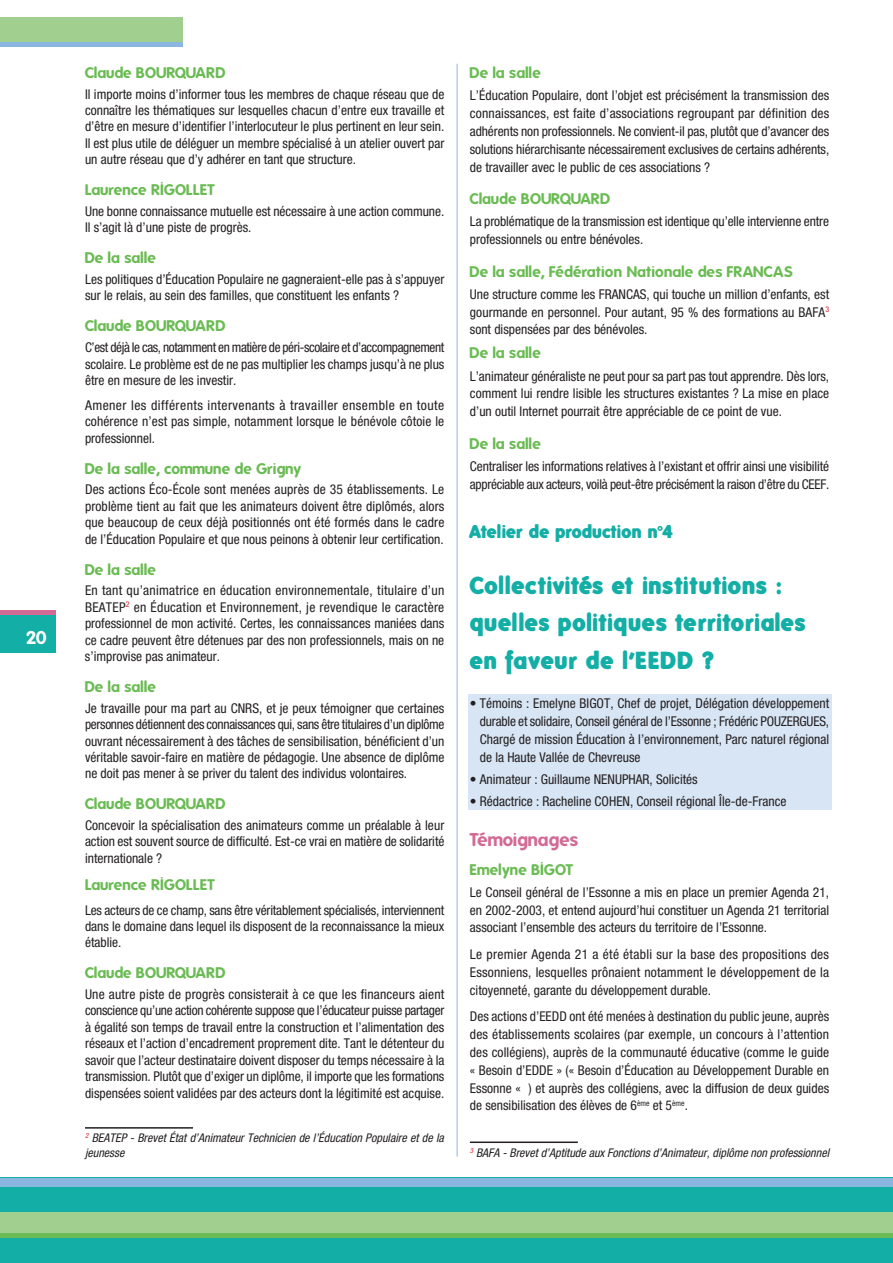
<style>
.page{position:relative;width:893px;height:1263px;background:#fff}
.page>*{position:absolute;margin:0;border:0;box-sizing:border-box;transform-origin:0 0}
.t1{font:900 24px/37.7px "Folks";letter-spacing:.03em;color:#13aea5}
.t2{font:900 18px "Folks";color:#13aea5}
.t3{font:700 18px "Folks";letter-spacing:-.01em;color:#d36a95}
.t4{font:700 18px "Folks";color:#fff}
.t5{font:700 15px "Folks";color:#6abb53}
.t6{font:condensed 13.5px/16.4px "Helvetica Neue";color:#231f20;text-align:justify}
.t7{font:italic condensed 12px/14.4px "Helvetica Neue";color:#231f20}
</style>
<div class="page">
<div style="left:0;top:1178px;width:893px;height:85px;background:#13aea5"></div>
<div style="left:0;top:1178px;width:893px;height:8px;background:#8ab6e0"></div>
<div style="left:0;top:1212px;width:893px;height:25px;background:#a1cf8f"></div>
<hr style="left:0;top:1233px;width:893px;height:4px;background:#6abb53">
<div style="left:0;top:610px;width:55px;height:43px;background:#13aea5"></div>
<div style="left:0;top:17px;width:183px;height:30px;background:#a1cf8f"></div>
<hr style="left:0;top:610px;width:55px;height:4px;background:#d36a95">
<hr style="left:0;top:43px;width:183px;height:4px;background:#8ab6e0">
<hr style="left:457px;top:64px;width:1px;height:1093px;background:#8ab6e0">
<div style="left:468px;top:694px;width:363px;height:115px;background:#d8e5f4"></div>
<hr style="left:85px;top:1127px;width:108px;height:1px;background:#231f20">
<hr style="left:470px;top:1141px;width:108px;height:2px;background:#231f20">
<h2 class="t4" style="left:26px;top:627px;width:22px">20</h2>
<p class="t5" style="left:85px;top:64px;width:142px">Claude BOURQUARD</p>
<p class="t6" style="left:85px;top:86px;width:361px">Il importe moins d’informer tous les membres de chaque réseau que de connaître les thématiques sur lesquelles chacun d’entre eux travaille et d’être en mesure d’identifier l’interlocuteur le plus pertinent en leur sein.<br>Il est plus utile de déléguer un membre spécialisé à un atelier ouvert par un autre réseau que d’y adhérer en tant que structure.</p>
<p class="t5" style="left:85px;top:181px;width:132px">Laurence RIGOLLET</p>
<p class="t6" style="left:85px;top:203px;width:361px">Une bonne connaissance mutuelle est nécessaire à une action commune.<br>Il s’agit là d’une piste de progrès.</p>
<p class="t5" style="left:85px;top:249px;width:73px">De la salle</p>
<p class="t6" style="left:85px;top:271px;width:361px">Les politiques d’Éducation Populaire ne gagneraient-elle pas à s’appuyer sur le relais, au sein des familles, que constituent les enfants ?</p>
<p class="t5" style="left:85px;top:317px;width:142px">Claude BOURQUARD</p>
<p class="t6" style="left:85px;top:339px;width:361px">C’est déjà le cas, notamment en matière de péri-scolaire et d’accompagnement scolaire. Le problème est de ne pas multiplier les champs jusqu’à ne plus être en mesure de les investir.</p>
<p class="t6" style="left:85px;top:397px;width:361px">Amener les différents intervenants à travailler ensemble en toute cohérence n’est pas simple, notamment lorsque le bénévole côtoie le professionnel.</p>
<p class="t5" style="left:85px;top:460px;width:217px">De la salle, commune de Grigny</p>
<p class="t6" style="left:85px;top:481px;width:361px">Des actions Éco-École sont menées auprès de 35 établissements. Le problème tient au fait que les animateurs doivent être diplômés, alors que beaucoup de ceux déjà positionnés ont été formés dans le cadre de l’Éducation Populaire et que nous peinons à obtenir leur certification.</p>
<p class="t5" style="left:85px;top:560px;width:73px">De la salle</p>
<p class="t6" style="left:85px;top:582px;width:361px">En tant qu’animatrice en éducation environnementale, titulaire d’un BEATEP<sup>2</sup> en Éducation et Environnement, je revendique le caractère professionnel de mon activité. Certes, les connaissances maniées dans ce cadre peuvent être détenues par des non professionnels, mais on ne s’improvise pas animateur.</p>
<p class="t5" style="left:85px;top:678px;width:73px">De la salle</p>
<p class="t6" style="left:85px;top:700px;width:361px">Je travaille pour ma part au CNRS, et je peux témoigner que certaines personnes détiennent des connaissances qui, sans être titulaires d’un diplôme ouvrant nécessairement à des tâches de sensibilisation, bénéficient d’un véritable savoir-faire en matière de pédagogie. Une absence de diplôme ne doit pas mener à se priver du talent des individus volontaires.</p>
<p class="t5" style="left:85px;top:795px;width:142px">Claude BOURQUARD</p>
<p class="t6" style="left:85px;top:817px;width:361px">Concevoir la spécialisation des animateurs comme un préalable à leur action est souvent source de difficulté. Est-ce vrai en matière de solidarité internationale ?</p>
<p class="t5" style="left:85px;top:875px;width:132px">Laurence RIGOLLET</p>
<p class="t6" style="left:85px;top:901px;width:361px">Les acteurs de ce champ, sans être véritablement spécialisés, interviennent dans le domaine dans lequel ils disposent de la reconnaissance la mieux établie.</p>
<p class="t5" style="left:85px;top:964px;width:142px">Claude BOURQUARD</p>
<p class="t6" style="left:85px;top:986px;width:361px">Une autre piste de progrès consisterait à ce que les financeurs aient conscience qu’une action cohérente suppose que l’éducateur puisse partager à égalité son temps de travail entre la construction et l’alimentation des réseaux et l’action d’encadrement proprement dite. Tant le détenteur du savoir que l’acteur destinataire doivent disposer du temps nécessaire à la transmission. Plutôt que d’exiger un diplôme, il importe que les formations dispensées soient validées par des acteurs dont la légitimité est acquise.</p>
<p class="t7" style="left:85px;top:1131px;width:360px"><sup>2</sup> BEATEP - Brevet État d’Animateur Technicien de l’Éducation Populaire et de la jeunesse</p>
<p class="t5" style="left:470px;top:64px;width:73px">De la salle</p>
<p class="t6" style="left:470px;top:86px;width:361px;line-height:17.9px">L’Éducation Populaire, dont l’objet est précisément la transmission des connaissances, est faite d’associations regroupant par définition des adhérents non professionnels. Ne convient-il pas, plutôt que d’avancer des solutions hiérarchisante nécessairement exclusives de certains adhérents, de travailler avec le public de ces associations ?</p>
<p class="t5" style="left:470px;top:190px;width:142px">Claude BOURQUARD</p>
<p class="t6" style="left:470px;top:212px;width:361px;line-height:17.9px">La problématique de la transmission est identique qu’elle intervienne entre professionnels ou entre bénévoles.</p>
<p class="t5" style="left:470px;top:262px;width:324px">De la salle, Fédération Nationale des FRANCAS</p>
<p class="t6" style="left:470px;top:285px;width:361px;line-height:17.9px">Une structure comme les FRANCAS, qui touche un million d’enfants, est gourmande en personnel. Pour autant, 95 % des formations au BAFA<sup>3 </sup>sont dispensées par des bénévoles.</p>
<p class="t5" style="left:470px;top:344px;width:73px">De la salle</p>
<p class="t6" style="left:470px;top:367px;width:361px;line-height:17.9px">L’animateur généraliste ne peut pour sa part pas tout apprendre. Dès lors, comment lui rendre lisible les structures existantes ? La mise en place d’un outil Internet pourrait être appréciable de ce point de vue.</p>
<p class="t5" style="left:470px;top:435px;width:73px">De la salle</p>
<p class="t6" style="left:470px;top:457px;width:361px;line-height:17.9px">Centraliser les informations relatives à l’existant et offrir ainsi une visibilité appréciable aux acteurs, voilà peut-être précisément la raison d’être du CEEF.</p>
<h2 class="t2" style="left:470px;top:521px;width:204px">Atelier de production n°4</h2>
<h1 class="t1" style="left:470px;top:566px;width:337px">Collectivités et institutions : quelles politiques territoriales en faveur de l’EEDD ?</h1>
<p class="t6" style="left:480px;top:694px;width:351px;line-height:17.9px;text-indent:-10px">• Témoins : Emelyne BIGOT, Chef de projet, Délégation développement durable et solidaire, Conseil général de l’Essonne ; Frédéric POUZERGUES, Chargé de mission Éducation à l’environnement, Parc naturel régional de la Haute Vallée de Chevreuse</p>
<p class="t6" style="left:470px;top:771px;width:229px">• Animateur : Guillaume NENUPHAR, Solicités</p>
<p class="t6" style="left:470px;top:793px;width:318px">• Rédactrice : Racheline COHEN, Conseil régional Île-de-France</p>
<h2 class="t3" style="left:470px;top:829px;width:110px">Témoignages</h2>
<p class="t5" style="left:470px;top:860px;width:105px">Emelyne BIGOT</p>
<p class="t6" style="left:470px;top:883px;width:361px;line-height:17.9px">Le Conseil général de l’Essonne a mis en place un premier Agenda 21, en 2002-2003, et entend aujourd’hui constituer un Agenda 21 territorial associant l’ensemble des acteurs du territoire de l’Essonne.</p>
<p class="t6" style="left:470px;top:945px;width:361px;line-height:17.9px">Le premier Agenda 21 a été établi sur la base des propositions des Essonniens, lesquelles prônaient notamment le développement de la citoyenneté, garante du développement durable.</p>
<p class="t6" style="left:470px;top:1007px;width:361px;line-height:17.9px">Des actions d’EEDD ont été menées à destination du public jeune, auprès des établissements scolaires (par exemple, un concours à l’attention des collégiens), auprès de la communauté éducative (comme le guide « Besoin d’EDDE » (« Besoin d’Éducation au Développement Durable en Essonne « ) et auprès des collégiens, avec la diffusion de deux guides de sensibilisation des élèves de 6<sup>ème</sup> et 5<sup>ème</sup>.</p>
<p class="t7" style="left:470px;top:1145px;width:361px"><sup>3</sup> BAFA - Brevet d’Aptitude aux Fonctions d’Animateur, diplôme non professionnel</p>
</div>
